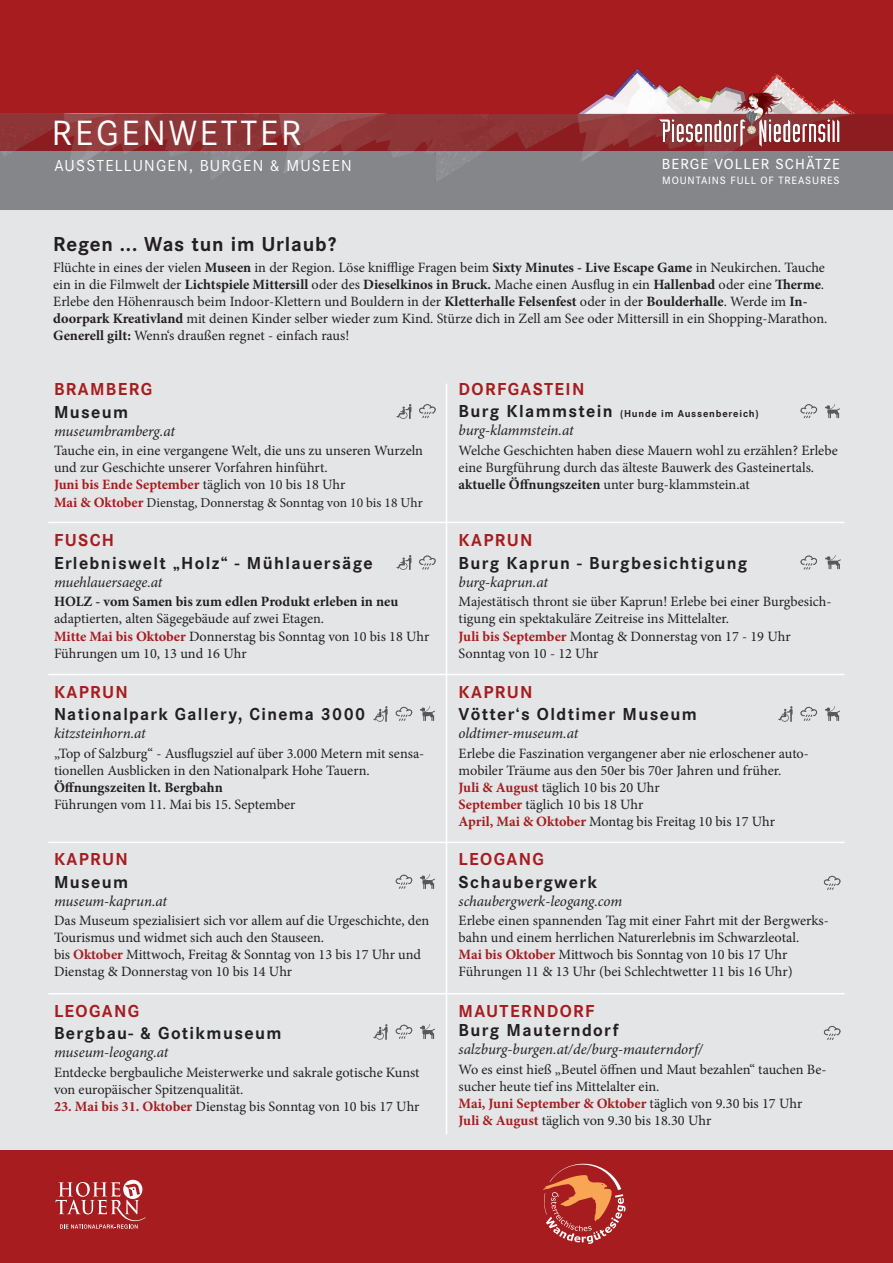
<style>
.page{position:relative;width:893px;height:1263px;background:#fff}
.page>*{position:absolute;margin:0;border:0;box-sizing:border-box;transform-origin:0 0}
.t1{font:36.45px "Corporate S Pro";letter-spacing:.075em;color:#fff}
.t2{font:700 21px "Corporate S Pro";letter-spacing:.04em;color:#231f20}
.t3{font:700 18px "Corporate S Pro";letter-spacing:.075em;color:#231f20}
.t4{font:700 18px "Corporate S Pro";letter-spacing:.075em;color:#a61c1f}
.t5{font:16.5px "Corporate S Pro";letter-spacing:.075em;color:#fff}
.t6{font:500 15.15px "Corporate S Pro";letter-spacing:.075em;color:#fff}
.t7{font:italic 15px "Minion Pro";letter-spacing:-.01em;color:#231f20}
.t8{font:14.25px/17.1px "Minion Pro";color:#231f20}
.t9{font:700 14.25px/17.1px "Minion Pro";color:#231f20}
.t10{font:700 14.25px "Minion Pro";letter-spacing:-.005em;color:#a61c1f}
.t11{font:13.5px "Minion Pro";letter-spacing:-.005em;color:#231f20}
.t12{font:500 11.1px "Corporate S Pro";letter-spacing:.075em;color:#fff}
.t13{font:700 10.5px "Corporate S Pro";letter-spacing:.075em;color:#231f20}
.s1{font-weight:700}
.s2{font-weight:700;color:#a61c1f}
.s3{font-weight:700;font-size:14.25px;color:#a61c1f}
.s4{font-weight:400}
.s5{font-size:18px}
.s6{font-weight:400;color:#231f20}
</style>
<div class="page">
<div style="left:1px;top:210px;width:892px;height:970px;background:#e4e5e7"></div>
<div style="left:0;top:1150px;width:893px;height:113px;background:#a61c1f"></div>
<svg style="left:543px;top:1164px;width:82px;height:80px"></svg>
<svg style="left:55px;top:1180px;width:91px;height:49px"></svg>
<div style="left:0;top:0;width:893px;height:150px;background:#a61c1f"></div>
<img style="left:279px;top:68px;width:585px;height:142px">
<div style="left:0;top:150px;width:388px;height:60px;background:#848689"></div>
<svg style="left:0;top:114px;width:893px;height:36px;background:#8f3335"></svg>
<img style="left:656px;top:68px;width:187px;height:82px">
<div style="left:850px;top:151px;width:43px;height:59px;background:#848689"></div>
<hr style="left:446px;top:384px;width:1px;height:750px;background:#fff">
<hr style="left:48px;top:522px;width:797px;height:1px;background:#fff">
<hr style="left:48px;top:674px;width:797px;height:1px;background:#fff">
<hr style="left:48px;top:842px;width:797px;height:1px;background:#fff">
<hr style="left:48px;top:993px;width:797px;height:1px;background:#fff">
<img style="left:396px;top:404px;width:16px;height:15px">
<svg style="left:419px;top:404px;width:17px;height:14px"></svg>
<img style="left:396px;top:555px;width:16px;height:15px">
<svg style="left:419px;top:555px;width:17px;height:15px"></svg>
<img style="left:825px;top:555px;width:16px;height:15px">
<svg style="left:800px;top:555px;width:17px;height:15px"></svg>
<svg style="left:824px;top:876px;width:16px;height:14px"></svg>
<img style="left:825px;top:706px;width:15px;height:15px">
<img style="left:778px;top:706px;width:15px;height:16px">
<svg style="left:800px;top:707px;width:17px;height:14px"></svg>
<svg style="left:396px;top:707px;width:16px;height:14px"></svg>
<img style="left:420px;top:706px;width:15px;height:15px">
<img style="left:373px;top:706px;width:15px;height:16px">
<img style="left:420px;top:874px;width:15px;height:15px">
<svg style="left:396px;top:875px;width:16px;height:14px"></svg>
<svg style="left:800px;top:404px;width:17px;height:14px"></svg>
<img style="left:825px;top:404px;width:15px;height:15px">
<svg style="left:824px;top:1026px;width:17px;height:14px"></svg>
<svg style="left:396px;top:1025px;width:16px;height:14px"></svg>
<img style="left:420px;top:1024px;width:15px;height:15px">
<img style="left:373px;top:1024px;width:15px;height:16px">
<p class="t1" style="left:52px;top:106px;width:251px">REGENWETTER</p>
<p class="t5" style="left:54px;top:153px;width:299px">AUSSTELLUNGEN, BURGEN &amp; MUSEEN</p>
<p class="t6" style="left:662px;top:152px;width:179px">BERGE VOLLER SCHÄTZE</p>
<p class="t12" style="left:662px;top:172px;width:179px">MOUNTAINS FULL OF TREASURES</p>
<p class="t2" style="left:53px;top:227px;width:285px">Regen ... Was tun im Urlaub?</p>
<p class="t8" style="left:53px;top:259px;width:776px">Flüchte in eines der vielen <span class="s1">Museen</span> in der Region. Löse knifflige Fragen beim <span class="s1">Sixty Minutes - Live Escape Game</span> in Neukirchen. Tauche ein in die Filmwelt der <span class="s1">Lichtspiele Mittersill</span> oder des <span class="s1">Dieselkinos in Bruck.</span> Mache einen Ausflug in ein <span class="s1">Hallenbad</span> oder eine <span class="s1">Therme</span>.<br>Erlebe den Höhenrausch beim Indoor-Klettern und Bouldern in der <span class="s1">Kletterhalle Felsenfest</span> oder in der <span class="s1">Boulderhalle</span>. Werde im <span class="s1">In&shy;doorpark Kreativland</span> mit deinen Kinder selber wieder zum Kind. Stürze dich in Zell am See oder Mittersill in ein Shopping-Marathon.<br><span class="s1">Generell gilt:</span> Wenn‘s draußen regnet - einfach raus!</p>
<p class="t4" style="left:54px;top:375px;width:100px">BRAMBERG</p>
<p class="t3" style="left:54px;top:398px;width:76px">Museum</p>
<p class="t7" style="left:54px;top:421px;width:122px">museumbramberg.at</p>
<p class="t8" style="left:54px;top:442px;width:371px">Tauche ein, in eine vergangene Welt, die uns zu unseren Wurzeln und zur Geschichte unserer Vorfahren hinführt.<br><span class="s2">Juni bis Ende September</span> täglich von 10 bis 18 Uhr</p>
<p class="t11" style="left:54px;top:493px;width:370px"><span class="s3">Mai &amp; Oktober</span> Dienstag, Donnerstag &amp; Sonntag von 10 bis 18 Uhr</p>
<p class="t4" style="left:54px;top:526px;width:62px">FUSCH</p>
<p class="t3" style="left:54px;top:549px;width:320px">Erlebniswelt „Holz“ - Mühlauersäge</p>
<p class="t7" style="left:54px;top:572px;width:110px">muehlauersaege.at</p>
<p class="t9" style="left:54px;top:593px;width:346px">HOLZ - vom Samen bis zum edlen Produkt erleben in neu <span class="s4">adaptierten, alten Sägegebäude auf zwei Etagen.</span></p>
<p class="t8" style="left:54px;top:627px;width:377px"><span class="s2">Mitte Mai bis Oktober</span> Donnerstag bis Sonntag von 10 bis 18 Uhr</p>
<p class="t8" style="left:54px;top:645px;width:194px">Führungen um 10, 13 und 16 Uhr</p>
<p class="t4" style="left:54px;top:678px;width:75px">KAPRUN</p>
<p class="t3" style="left:54px;top:700px;width:313px">Nationalpark Gallery, Cinema 3000</p>
<p class="t7" style="left:54px;top:723px;width:93px">kitzsteinhorn.at</p>
<p class="t8" style="left:54px;top:745px;width:372px">„Top of Salzburg“ - Ausflugsziel auf über 3.000 Metern mit sensa&shy;tionellen Ausblicken in den Nationalpark Hohe Tauern.</p>
<p class="t9" style="left:54px;top:779px;width:170px">Öffnungszeiten lt. Bergbahn</p>
<p class="t8" style="left:54px;top:796px;width:243px">Führungen vom 11. Mai bis 15. September</p>
<p class="t4" style="left:54px;top:845px;width:75px">KAPRUN</p>
<p class="t3" style="left:54px;top:867px;width:76px">Museum</p>
<p class="t7" style="left:54px;top:891px;width:115px">museum-kaprun.at</p>
<p class="t8" style="left:54px;top:912px;width:377px">Das Museum spezialisiert sich vor allem auf die Urgeschichte, den<br>Tourismus und widmet sich auch den Stauseen.</p>
<p class="t8" style="left:54px;top:946px;width:369px">bis <span class="s2">Oktober</span> Mittwoch, Freitag &amp; Sonntag von 13 bis 17 Uhr und</p>
<p class="t8" style="left:54px;top:963px;width:240px">Dienstag &amp; Donnerstag von 10 bis 14 Uhr</p>
<p class="t4" style="left:54px;top:997px;width:87px">LEOGANG</p>
<p class="t3" style="left:54px;top:1019px;width:229px">Bergbau- &amp; Gotikmuseum</p>
<p class="t7" style="left:54px;top:1042px;width:116px">museum-leogang.at</p>
<p class="t8" style="left:54px;top:1064px;width:367px">Entdecke bergbauliche Meisterwerke und sakrale gotische Kunst von europäischer Spitzenqualität.</p>
<p class="t8" style="left:54px;top:1098px;width:367px"><span class="s2">23. Mai bis 31. Oktober</span> Dienstag bis Sonntag von 10 bis 17 Uhr</p>
<p class="t4" style="left:459px;top:375px;width:127px">DORFGASTEIN</p>
<p class="t13" style="left:459px;top:406px;width:302px"><span class="s5">Burg Klammstein</span> (Hunde im Aussenbereich)</p>
<p class="t7" style="left:459px;top:420px;width:117px">burg-klammstein.at</p>
<p class="t8" style="left:459px;top:442px;width:381px">Welche Geschichten haben diese Mauern wohl zu erzählen? Erlebe eine Burgführung durch das älteste Bauwerk des Gasteinertals.</p>
<p class="t8" style="left:459px;top:476px;width:293px"><span class="s1">aktuelle Öffnungszeiten</span> unter burg-klammstein.at</p>
<p class="t4" style="left:459px;top:526px;width:75px">KAPRUN</p>
<p class="t3" style="left:459px;top:549px;width:290px">Burg Kaprun - Burgbesichtigung</p>
<p class="t7" style="left:459px;top:572px;width:91px">burg-kaprun.at</p>
<p class="t8" style="left:459px;top:593px;width:374px">Majestätisch thront sie über Kaprun! Erlebe bei einer Burgbesich&shy;tigung ein spektakuläre Zeitreise ins Mittelalter.</p>
<p class="t8" style="left:459px;top:627px;width:334px"><span class="s2">Juli bis September</span> Montag &amp; Donnerstag von 17 - 19 Uhr</p>
<p class="t8" style="left:459px;top:645px;width:141px">Sonntag von 10 - 12 Uhr</p>
<p class="t4" style="left:459px;top:678px;width:75px">KAPRUN</p>
<p class="t3" style="left:459px;top:700px;width:240px">Vötter‘s Oldtimer Museum</p>
<p class="t7" style="left:459px;top:723px;width:121px">oldtimer-museum.at</p>
<p class="t8" style="left:459px;top:745px;width:352px">Erlebe die Faszination vergangener aber nie erloschener auto-</p>
<p class="t8" style="left:459px;top:762px;width:324px">mobiler Träume aus den 50er bis 70er Jahren und früher.</p>
<p class="t8" style="left:459px;top:779px;width:203px"><span class="s2">Juli &amp; August</span> täglich 10 bis 20 Uhr</p>
<p class="t8" style="left:459px;top:796px;width:186px"><span class="s2">September</span> täglich 10 bis 18 Uhr</p>
<p class="t8" style="left:459px;top:813px;width:318px"><span class="s2">April, Mai &amp; Oktober</span> Montag bis Freitag 10 bis 17 Uhr</p>
<p class="t4" style="left:459px;top:845px;width:87px">LEOGANG</p>
<p class="t3" style="left:459px;top:867px;width:140px">Schaubergwerk</p>
<p class="t7" style="left:459px;top:891px;width:165px">schaubergwerk-leogang.com</p>
<p class="t8" style="left:459px;top:912px;width:372px">Erlebe einen spannenden Tag mit einer Fahrt mit der Bergwerks&shy;bahn und einem herrlichen Naturerlebnis im Schwarzleotal.</p>
<p class="t8" style="left:459px;top:946px;width:330px"><span class="s2">Mai bis Oktober</span> Mittwoch bis Sonntag von 10 bis 17 Uhr</p>
<p class="t8" style="left:459px;top:963px;width:336px">Führungen 11 &amp; 13 Uhr (bei Schlechtwetter 11 bis 16 Uhr)</p>
<p class="t4" style="left:459px;top:997px;width:137px">MAUTERNDORF</p>
<p class="t3" style="left:459px;top:1016px;width:161px">Burg Mauterndorf</p>
<p class="t7" style="left:459px;top:1039px;width:246px">salzburg-burgen.at/de/burg-mauterndorf/</p>
<p class="t8" style="left:459px;top:1061px;width:369px">Wo es einst hieß „Beutel öffnen und Maut bezahlen“ tauchen Be-</p>
<p class="t8" style="left:459px;top:1078px;width:202px">sucher heute tief ins Mittelalter ein.</p>
<p class="t10" style="left:459px;top:1093px;width:345px">Mai, Juni September &amp; Oktober <span class="s6">täglich von 9.30 bis 17 Uhr</span></p>
<p class="t8" style="left:459px;top:1112px;width:254px"><span class="s2">Juli &amp; August</span> täglich von 9.30 bis 18.30 Uhr</p>
</div>
